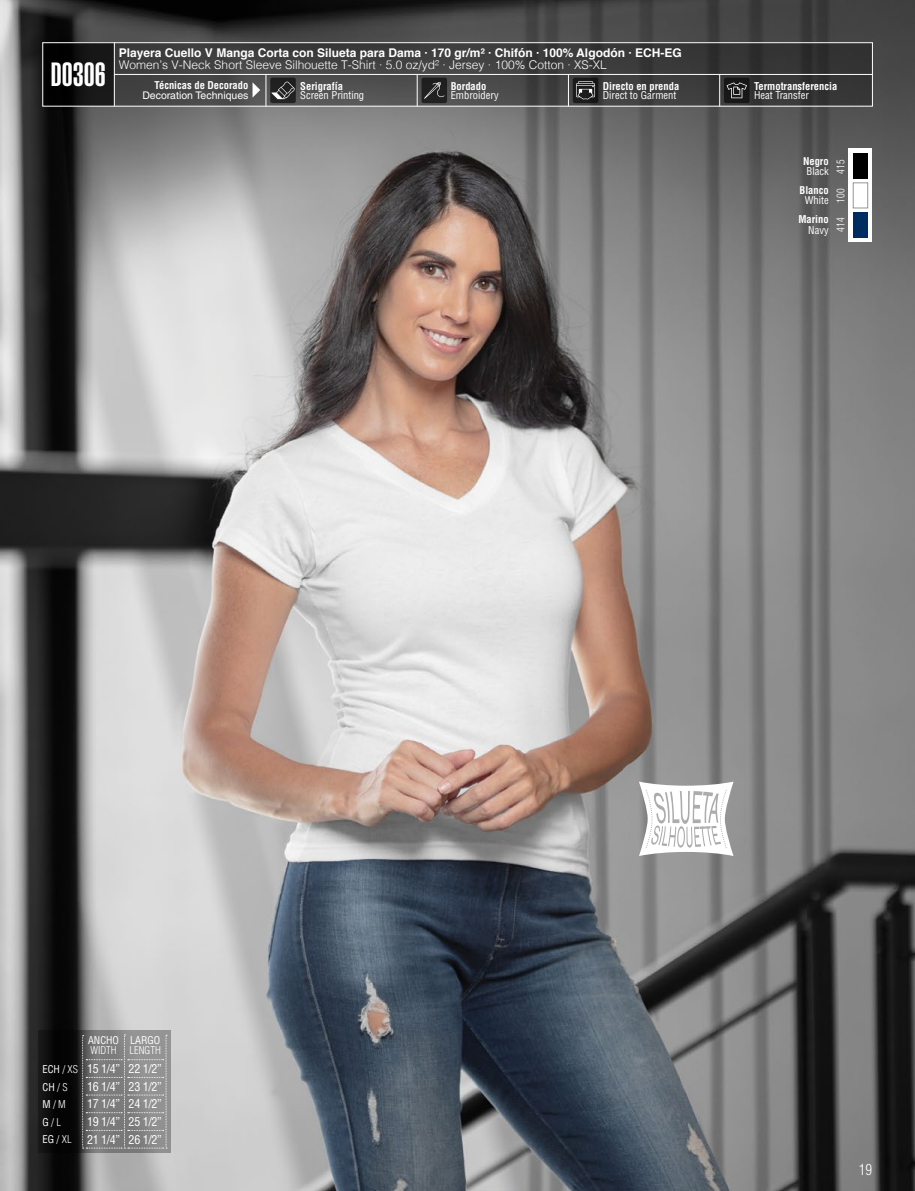
<style>
.page{position:relative;width:915px;height:1191px;background:#fff}
.page>*{position:absolute;margin:0;border:0;box-sizing:border-box;transform-origin:0 0}
.t1{font:33px "Helvetica LT Std Ultra Comp";color:#fff}
.t2{font:300 condensed 15px "Helvetica LT Std";color:#fff}
.t3{font:700 12px "Helvetica";color:#fff}
.t4{font:300 12px "Helvetica";color:#fff}
.t5{font:condensed 12px/17.5px "Helvetica LT Std";letter-spacing:-.025em;color:#fff;text-align:justify}
.t6{font:condensed 10.5px "Helvetica LT Std";color:#fff}
.t7{font:700 condensed 10.5px "Helvetica LT Std";color:#fff}
.t8{font:300 condensed 10.5px/17.7px "Helvetica LT Std";color:#fff}
.t9{font:10.5px "Helvetica LT Std";color:#fff}
.s1{font-weight:300}
.s2{font-weight:400}
</style>
<div class="page">
<img style="left:0;top:0;width:914px;height:1191px">
<svg style="left:115px;top:44px;width:755px;height:60px;background:#3f3f3f"></svg>
<svg style="left:848px;top:149px;width:24px;height:93px"></svg>
<div style="left:852px;top:153px;width:15px;height:26px;background:#000"></div>
<div style="left:852px;top:183px;width:15px;height:25px;background:#fff;border:1px solid #939598"></div>
<div style="left:852px;top:212px;width:15px;height:25px;background:#002d61"></div>
<svg style="left:45px;top:44px;width:69px;height:60px;background:#0d0d0d"></svg>
<div style="left:43px;top:42px;width:829px;height:64px;border:1px solid #fff"></div>
<hr style="left:114px;top:42px;width:1px;height:64px;background:#fff">
<hr style="left:265px;top:74px;width:1px;height:32px;background:#fff">
<hr style="left:417px;top:74px;width:1px;height:32px;background:#fff">
<hr style="left:568px;top:74px;width:1px;height:32px;background:#fff">
<hr style="left:719px;top:74px;width:1px;height:32px;background:#fff">
<hr style="left:114px;top:74px;width:758px;height:1px;background:#fff">
<svg style="left:270px;top:78px;width:26px;height:25px"></svg>
<svg style="left:271px;top:81px;width:23px;height:18px"></svg>
<div style="left:421px;top:78px;width:26px;height:25px;background:#202020;border-radius:2px"></div>
<svg style="left:424px;top:82px;width:20px;height:17px"></svg>
<svg style="left:572px;top:78px;width:26px;height:25px"></svg>
<svg style="left:576px;top:81px;width:18px;height:18px"></svg>
<svg style="left:252px;top:82px;width:8px;height:16px"></svg>
<svg style="left:638px;top:781px;width:95px;height:75px"></svg>
<svg style="left:723px;top:78px;width:26px;height:25px"></svg>
<svg style="left:726px;top:82px;width:20px;height:16px"></svg>
<svg style="left:38px;top:1030px;width:133px;height:122px;background:#5d5d5d"></svg>
<h1 class="t1" style="left:51px;top:56px;width:56px">D0306</h1>
<p class="t3" style="left:119px;top:43px;width:564px">Playera Cuello V Manga Corta con Silueta para Dama · 170 gr/m² · Chifón · 100% Algodón · ECH-EG</p>
<p class="t4" style="left:119px;top:55px;width:489px">Women’s V-Neck Short Sleeve Silhouette T-Shirt · 5.0 oz/yd² · Jersey · 100% Cotton · XS-XL</p>
<p class="t7" style="left:154px;top:79px;width:95px">Técnicas de Decorado</p>
<p class="t9" style="left:142px;top:90px;width:108px">Decoration Techniques</p>
<p class="t7" style="left:300px;top:80px;width:44px">Serigrafía</p>
<p class="t6" style="left:300px;top:89px;width:65px">Screen Printing</p>
<p class="t7" style="left:450px;top:80px;width:37px">Bordado</p>
<p class="t6" style="left:450px;top:89px;width:50px">Embroidery</p>
<p class="t7" style="left:602px;top:80px;width:78px">Directo en prenda</p>
<p class="t6" style="left:602px;top:89px;width:75px">Direct to Garment</p>
<p class="t7" style="left:753px;top:80px;width:85px">Termotransferencia</p>
<p class="t6" style="left:753px;top:89px;width:56px">Heat Transfer</p>
<p class="t7" style="left:802px;top:154px;width:27px">Negro</p>
<p class="t6" style="left:804px;top:194px;width:25px">White</p>
<p class="t6" style="left:806px;top:165px;width:24px">Black</p>
<p class="t7" style="left:799px;top:183px;width:31px">Blanco</p>
<p class="t6" style="left:808px;top:223px;width:22px">Navy</p>
<p class="t7" style="left:798px;top:213px;width:32px">Marino</p>
<p class="t8" style="left:831px;top:173px;width:15px;rotate:-90deg">415</p>
<p class="t8" style="left:831px;top:203px;width:15px;rotate:-90deg">100</p>
<p class="t8" style="left:831px;top:232px;width:15px;rotate:-90deg">414</p>
<p class="t6" style="left:43px;top:1062px;width:37px">ECH <span class="s1">/ XS</span></p>
<p class="t8" style="left:43px;top:1095px;width:31px"><span class="s2">M</span> / M<br><span class="s2">G</span> / L<br><span class="s2">EG</span> / XL</p>
<p class="t6" style="left:43px;top:1080px;width:27px">CH <span class="s1">/ S</span></p>
<p class="t6" style="left:88px;top:1033px;width:32px">ANCHO</p>
<p class="t8" style="left:90px;top:1041px;width:28px">WIDTH</p>
<p class="t6" style="left:130px;top:1033px;width:32px">LARGO</p>
<p class="t8" style="left:129px;top:1041px;width:33px">LENGTH</p>
<p class="t5" style="left:87px;top:1060px;width:76px">15 1/4” 22 1/2” 16 1/4” 23 1/2” 17 1/4” 24 1/2” 19 1/4” 25 1/2” 21 1/4” 26 1/2”</p>
<h2 class="t2" style="left:858px;top:1160px;width:15px">19</h2>
</div>
